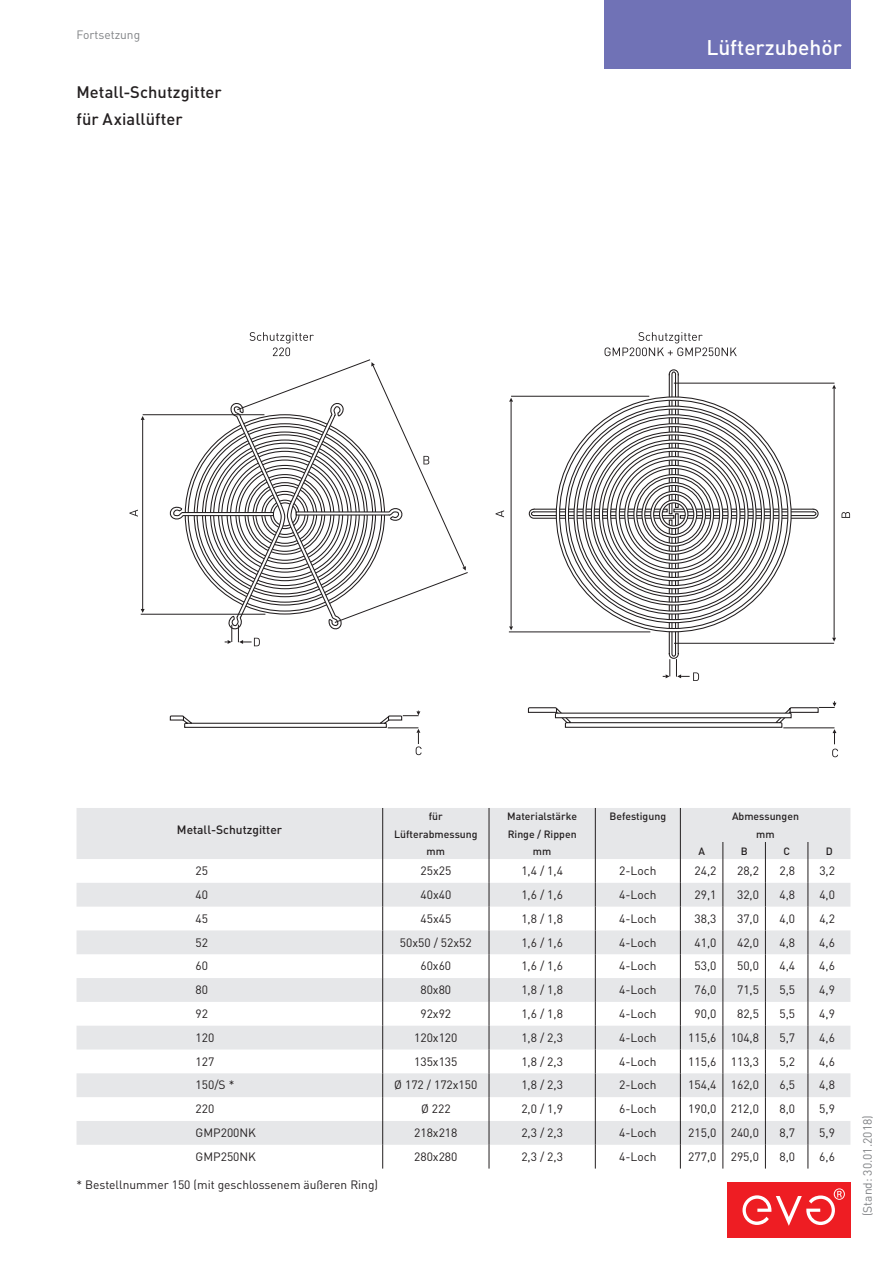
<style>
.page{position:relative;width:893px;height:1263px;background:#fff}
.page>*{position:absolute;margin:0;border:0;box-sizing:border-box;transform-origin:0 0}
.t1{font:500 21px "DINOT";color:#fff}
.t2{font:500 16.5px/27px "DINOT";color:#231f20}
.t3{font:12px "DIN";color:#231f20}
.t4{font:12px "DINOT";color:#231f20}
.t5{font:12px "DINOT";color:#808285}
.t6{font:500 12px "DINOT";color:#231f20}
.t7{font:500 10.5px "DINOT";color:#231f20}
</style>
<div class="page">
<div style="left:727px;top:1182px;width:123px;height:55px;background:#ee1d23"></div>
<svg style="left:742px;top:1188px;width:103px;height:38px"></svg>
<div style="left:604px;top:0;width:246px;height:68px;background:#7072b6"></div>
<svg style="left:250px;top:332px;width:64px;height:24px"></svg>
<hr style="left:143px;top:414px;width:121px;height:1px;background:#231f20">
<hr style="left:141px;top:614px;width:124px;height:1px;background:#231f20">
<hr style="left:142px;top:420px;width:1px;height:189px;background:#231f20">
<svg style="left:129px;top:510px;width:9px;height:7px"></svg>
<svg style="left:528px;top:369px;width:291px;height:290px"></svg>
<svg style="left:555px;top:396px;width:237px;height:237px"></svg>
<svg style="left:605px;top:332px;width:132px;height:24px"></svg>
<hr style="left:511px;top:396px;width:138px;height:1px;background:#231f20">
<hr style="left:509px;top:632px;width:141px;height:1px;background:#231f20">
<hr style="left:511px;top:402px;width:1px;height:224px;background:#231f20">
<svg style="left:509px;top:398px;width:4px;height:4px"></svg>
<svg style="left:509px;top:626px;width:4px;height:4px"></svg>
<svg style="left:495px;top:510px;width:9px;height:7px"></svg>
<hr style="left:674px;top:643px;width:160px;height:1px;background:#231f20">
<hr style="left:674px;top:383px;width:160px;height:1px;background:#231f20">
<hr style="left:834px;top:389px;width:1px;height:249px;background:#231f20">
<svg style="left:832px;top:385px;width:4px;height:4px"></svg>
<svg style="left:841px;top:512px;width:9px;height:6px"></svg>
<svg style="left:527px;top:701px;width:311px;height:56px"></svg>
<svg style="left:169px;top:711px;width:253px;height:44px"></svg>
<svg style="left:168px;top:403px;width:174px;height:243px"></svg>
<svg style="left:663px;top:659px;width:36px;height:22px"></svg>
<svg style="left:237px;top:359px;width:231px;height:264px"></svg>
<svg style="left:371px;top:362px;width:4px;height:4px"></svg>
<svg style="left:462px;top:566px;width:4px;height:5px"></svg>
<svg style="left:423px;top:456px;width:6px;height:8px"></svg>
<svg style="left:77px;top:808px;width:773px;height:122px;fill:#e6e7e9"></svg>
<svg style="left:77px;top:930px;width:773px;height:215px;fill:#e6e7e9"></svg>
<svg style="left:489px;top:808px;width:1px;height:360px"></svg>
<svg style="left:680px;top:808px;width:1px;height:360px"></svg>
<svg style="left:765px;top:842px;width:1px;height:326px"></svg>
<svg style="left:595px;top:808px;width:1px;height:360px"></svg>
<svg style="left:723px;top:842px;width:1px;height:326px"></svg>
<svg style="left:808px;top:842px;width:1px;height:326px"></svg>
<svg style="left:382px;top:808px;width:1px;height:360px"></svg>
<p class="t5" style="left:77px;top:26px;width:65px">Fortsetzung</p>
<h2 class="t2" style="left:77px;top:78px;width:147px">Metall-Schutzgitter für Axiallüfter</h2>
<h1 class="t1" style="left:706px;top:33px;width:137px">Lüfterzubehör</h1>
<p class="t6" style="left:177px;top:821px;width:107px">Metall-Schutzgitter</p>
<p class="t7" style="left:429px;top:809px;width:16px">für</p>
<p class="t7" style="left:507px;top:809px;width:71px">Materialstärke</p>
<p class="t7" style="left:610px;top:809px;width:58px">Befestigung</p>
<p class="t7" style="left:732px;top:809px;width:68px">Abmessungen</p>
<p class="t7" style="left:394px;top:826px;width:85px">Lüfterabmessung</p>
<p class="t7" style="left:508px;top:826px;width:70px">Ringe / Rippen</p>
<p class="t7" style="left:756px;top:826px;width:20px">mm</p>
<p class="t7" style="left:427px;top:843px;width:20px">mm</p>
<p class="t7" style="left:533px;top:843px;width:20px">mm</p>
<p class="t7" style="left:698px;top:843px;width:8px">A</p>
<p class="t7" style="left:741px;top:843px;width:8px">B</p>
<p class="t7" style="left:783px;top:843px;width:8px">C</p>
<p class="t7" style="left:826px;top:843px;width:8px">D</p>
<p class="t3" style="left:196px;top:863px;width:14px">25</p>
<p class="t3" style="left:420px;top:863px;width:32px">25x25</p>
<p class="t3" style="left:521px;top:863px;width:43px">1,4 / 1,4</p>
<p class="t3" style="left:619px;top:863px;width:39px">2-Loch</p>
<p class="t3" style="left:695px;top:863px;width:23px">24,2</p>
<p class="t3" style="left:737px;top:863px;width:23px">28,2</p>
<p class="t3" style="left:779px;top:863px;width:17px">2,8</p>
<p class="t3" style="left:819px;top:863px;width:17px">3,2</p>
<p class="t3" style="left:196px;top:887px;width:14px">40</p>
<p class="t3" style="left:420px;top:887px;width:32px">40x40</p>
<p class="t3" style="left:521px;top:887px;width:43px">1,6 / 1,6</p>
<p class="t3" style="left:619px;top:887px;width:39px">4-Loch</p>
<p class="t3" style="left:695px;top:887px;width:23px">29,1</p>
<p class="t3" style="left:737px;top:887px;width:23px">32,0</p>
<p class="t3" style="left:779px;top:887px;width:17px">4,8</p>
<p class="t3" style="left:819px;top:887px;width:17px">4,0</p>
<p class="t3" style="left:196px;top:911px;width:14px">45</p>
<p class="t3" style="left:420px;top:911px;width:32px">45x45</p>
<p class="t3" style="left:521px;top:911px;width:43px">1,8 / 1,8</p>
<p class="t3" style="left:619px;top:911px;width:39px">4-Loch</p>
<p class="t3" style="left:695px;top:911px;width:23px">38,3</p>
<p class="t3" style="left:737px;top:911px;width:23px">37,0</p>
<p class="t3" style="left:779px;top:911px;width:17px">4,0</p>
<p class="t3" style="left:819px;top:911px;width:17px">4,2</p>
<p class="t3" style="left:196px;top:935px;width:14px">52</p>
<p class="t3" style="left:400px;top:935px;width:73px">50x50 / 52x52</p>
<p class="t3" style="left:521px;top:935px;width:43px">1,6 / 1,6</p>
<p class="t3" style="left:619px;top:935px;width:39px">4-Loch</p>
<p class="t3" style="left:694px;top:935px;width:23px">41,0</p>
<p class="t3" style="left:737px;top:935px;width:23px">42,0</p>
<p class="t3" style="left:779px;top:935px;width:17px">4,8</p>
<p class="t3" style="left:819px;top:935px;width:17px">4,6</p>
<p class="t3" style="left:196px;top:958px;width:14px">60</p>
<p class="t3" style="left:420px;top:958px;width:32px">60x60</p>
<p class="t3" style="left:521px;top:958px;width:43px">1,6 / 1,6</p>
<p class="t3" style="left:619px;top:958px;width:39px">4-Loch</p>
<p class="t3" style="left:694px;top:958px;width:23px">53,0</p>
<p class="t3" style="left:737px;top:958px;width:23px">50,0</p>
<p class="t3" style="left:779px;top:958px;width:17px">4,4</p>
<p class="t3" style="left:819px;top:958px;width:17px">4,6</p>
<p class="t3" style="left:196px;top:982px;width:14px">80</p>
<p class="t3" style="left:420px;top:982px;width:32px">80x80</p>
<p class="t3" style="left:521px;top:982px;width:43px">1,8 / 1,8</p>
<p class="t3" style="left:619px;top:982px;width:39px">4-Loch</p>
<p class="t3" style="left:694px;top:982px;width:23px">76,0</p>
<p class="t3" style="left:737px;top:982px;width:23px">71,5</p>
<p class="t3" style="left:779px;top:982px;width:17px">5,5</p>
<p class="t3" style="left:819px;top:982px;width:17px">4,9</p>
<p class="t3" style="left:196px;top:1006px;width:14px">92</p>
<p class="t3" style="left:420px;top:1006px;width:32px">92x92</p>
<p class="t3" style="left:521px;top:1006px;width:43px">1,6 / 1,8</p>
<p class="t3" style="left:619px;top:1006px;width:39px">4-Loch</p>
<p class="t3" style="left:694px;top:1006px;width:23px">90,0</p>
<p class="t3" style="left:737px;top:1006px;width:23px">82,5</p>
<p class="t3" style="left:779px;top:1006px;width:17px">5,5</p>
<p class="t3" style="left:819px;top:1006px;width:17px">4,9</p>
<p class="t3" style="left:196px;top:1030px;width:20px">120</p>
<p class="t3" style="left:414px;top:1030px;width:45px">120x120</p>
<p class="t3" style="left:521px;top:1030px;width:43px">1,8 / 2,3</p>
<p class="t3" style="left:619px;top:1030px;width:39px">4-Loch</p>
<p class="t3" style="left:688px;top:1030px;width:72px">115,6 104,8</p>
<p class="t3" style="left:779px;top:1030px;width:17px">5,7</p>
<p class="t3" style="left:819px;top:1030px;width:17px">4,6</p>
<p class="t3" style="left:196px;top:1054px;width:20px">127</p>
<p class="t3" style="left:414px;top:1054px;width:45px">135x135</p>
<p class="t3" style="left:521px;top:1054px;width:43px">1,8 / 2,3</p>
<p class="t3" style="left:619px;top:1054px;width:39px">4-Loch</p>
<p class="t3" style="left:688px;top:1054px;width:72px">115,6 113,3</p>
<p class="t3" style="left:779px;top:1054px;width:17px">5,2</p>
<p class="t3" style="left:819px;top:1054px;width:17px">4,6</p>
<p class="t3" style="left:196px;top:1078px;width:40px">150/S *</p>
<p class="t3" style="left:394px;top:1078px;width:85px">Ø 172 / 172x150</p>
<p class="t3" style="left:521px;top:1078px;width:43px">1,8 / 2,3</p>
<p class="t3" style="left:619px;top:1078px;width:39px">2-Loch</p>
<p class="t3" style="left:688px;top:1078px;width:72px">154,4 162,0</p>
<p class="t3" style="left:779px;top:1078px;width:17px">6,5</p>
<p class="t3" style="left:819px;top:1078px;width:17px">4,8</p>
<p class="t3" style="left:196px;top:1101px;width:20px">220</p>
<p class="t3" style="left:421px;top:1101px;width:31px">Ø 222</p>
<p class="t3" style="left:521px;top:1101px;width:43px">2,0 / 1,9</p>
<p class="t3" style="left:619px;top:1101px;width:39px">6-Loch</p>
<p class="t3" style="left:688px;top:1101px;width:72px">190,0 212,0</p>
<p class="t3" style="left:779px;top:1101px;width:17px">8,0</p>
<p class="t3" style="left:819px;top:1101px;width:17px">5,9</p>
<p class="t3" style="left:196px;top:1125px;width:62px">GMP200NK</p>
<p class="t3" style="left:414px;top:1125px;width:45px">218x218</p>
<p class="t3" style="left:521px;top:1125px;width:43px">2,3 / 2,3</p>
<p class="t3" style="left:619px;top:1125px;width:39px">4-Loch</p>
<p class="t3" style="left:688px;top:1125px;width:72px">215,0 240,0</p>
<p class="t3" style="left:779px;top:1125px;width:17px">8,7</p>
<p class="t3" style="left:819px;top:1125px;width:17px">5,9</p>
<p class="t3" style="left:196px;top:1149px;width:62px">GMP250NK</p>
<p class="t3" style="left:414px;top:1149px;width:45px">280x280</p>
<p class="t3" style="left:521px;top:1149px;width:43px">2,3 / 2,3</p>
<p class="t3" style="left:619px;top:1149px;width:39px">4-Loch</p>
<p class="t3" style="left:688px;top:1149px;width:72px">277,0 295,0</p>
<p class="t3" style="left:779px;top:1149px;width:17px">8,0</p>
<p class="t3" style="left:819px;top:1149px;width:17px">6,6</p>
<p class="t4" style="left:77px;top:1177px;width:303px">* Bestellnummer 150 (mit geschlossenem äußeren Ring)</p>
<p class="t5" style="left:859px;top:1216px;width:102px;rotate:-90deg">(Stand: 30.01.2018)</p>
</div>
